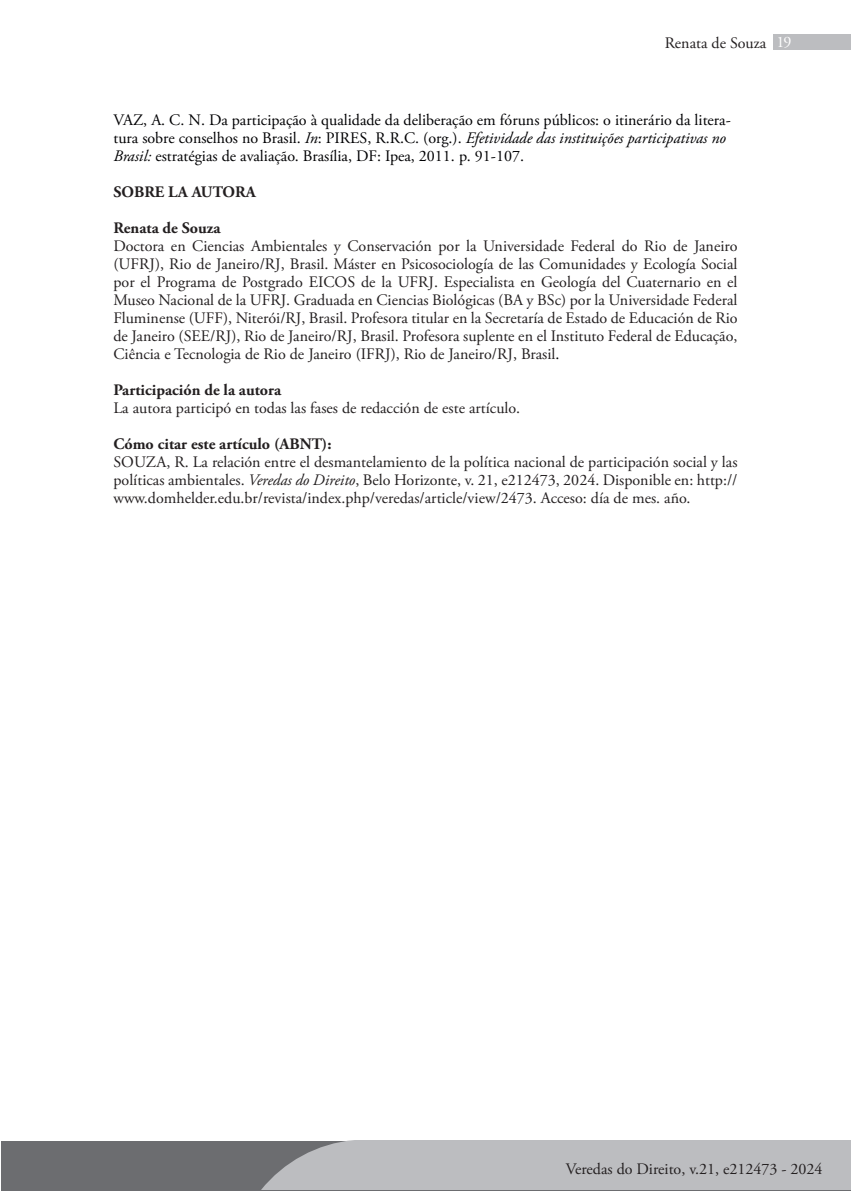
<style>
.page{position:relative;width:851px;height:1191px;background:#fff}
.page>*{position:absolute;margin:0;border:0;box-sizing:border-box;transform-origin:0 0}
.t1{font:16px/18px "Adobe Garamond Pro";color:#231f20;text-align:justify}
.t2{font:16px/18px "Adobe Garamond Pro";color:#000003}
.t3{font:700 16px "Adobe Garamond Pro";color:#231f20}
.s1{color:#fff}
.s2{font-style:italic}
.s3{color:#000001}
</style>
<div class="page">
<div style="left:1px;top:1141px;width:849px;height:50px;background:#6c6d70"></div>
<hr style="left:0;top:1140px;width:1px;height:50px;background:#6c6d70">
<div style="left:773px;top:34px;width:77px;height:16px;background:#bcbdc0"></div>
<div style="left:261px;top:1140px;width:589px;height:50px;background:#bcbdc0"></div>
<p class="t1" style="left:664px;top:34px;width:128px">Renata de Souza <span class="s1">19</span></p>
<p class="t2" style="left:113px;top:111px;width:618px">VAZ, A. C. N. Da participação à qualidade da deliberação em fóruns públicos: o itinerário da litera&shy;tura sobre conselhos no Brasil. <span class="s2">In</span>: PIRES, R.R.C. (org.). <span class="s2">Efetividade das instituições participativas no<br>Brasil:</span> estratégias de avaliação. Brasília, DF: Ipea, 2011. p. 91-107.</p>
<p class="t3" style="left:113px;top:183px;width:144px">SOBRE LA AUTORA</p>
<p class="t3" style="left:113px;top:219px;width:108px">Renata de Souza</p>
<p class="t1" style="left:113px;top:237px;width:625px">Doctora en Ciencias Ambientales y Conservación por la Universidade Federal do Rio de Janeiro (UFRJ), Rio de Janeiro/RJ, Brasil. Máster en Psicosociología de las Comunidades y Ecología Social por el Programa de Postgrado EICOS de la UFRJ. Especialista en Geología del Cuaternario en el Museo Nacional de la UFRJ. Graduada en Ciencias Biológicas (BA y BSc) por la Universidade Federal Fluminense (UFF), Niterói/RJ, Brasil. Profesora titular en la Secretaría de Estado de Educación de Rio de Janeiro (SEE/RJ), Rio de Janeiro/RJ, Brasil. Profesora suplente en el Instituto Federal de Educação, Ciência e Tecnologia de Rio de Janeiro (IFRJ), Rio de Janeiro/RJ, Brasil<span class="s3">.</span></p>
<p class="t3" style="left:113px;top:381px;width:169px">Participación de la autora</p>
<p class="t1" style="left:113px;top:399px;width:408px">La autora participó en todas las fases de redacción de este artículo.</p>
<p class="t3" style="left:113px;top:435px;width:219px">Cómo citar este artículo (ABNT):</p>
<p class="t1" style="left:113px;top:453px;width:625px">SOUZA, R. La relación entre el desmantelamiento de la política nacional de participación social y las políticas ambientales. <span class="s2">Veredas do Direito</span>, Belo Horizonte, v. 21, e212473, 2024. Disponible en: http:// www.domhelder.edu.br/revista/index.php/veredas/article/view/2473. Acceso: día de mes. año.</p>
<p class="t1" style="left:565px;top:1160px;width:258px">Veredas do Direito, v.21, e212473 - 2024</p>
</div>
